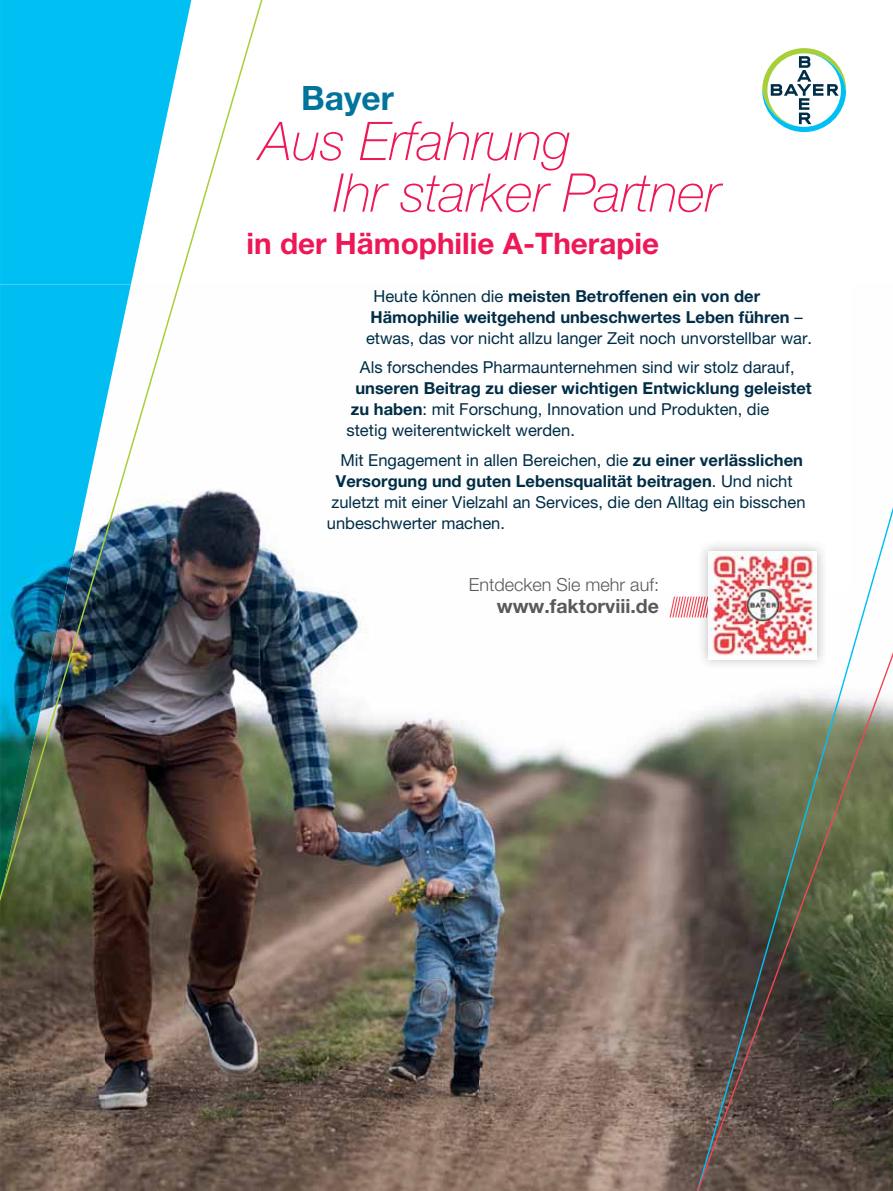
<style>
.page{position:relative;width:893px;height:1191px;background:#fff}
.page>*{position:absolute;margin:0;border:0;box-sizing:border-box;transform-origin:0 0}
.t1{font:italic 100 53.4px "Helvetica Neue LT Pro";color:#ed1856}
.t2{font:700 33.6px "Helvetica Neue LT Pro";color:#00749a}
.t3{font:700 29.7px "Helvetica Neue LT Pro";color:#ed1856}
.t4{font:700 19.5px "Helvetica Neue LT Pro";color:#58595b}
.t5{font:300 18px "Helvetica Neue LT Pro";color:#58595b}
.t6{font:16.5px/21px "Helvetica Neue LT Pro";color:#002d46}
.t7{font:700 16.5px/21px "Helvetica Neue LT Pro";color:#002d46}
.s1{font-weight:400}
.s2{font-weight:700}
</style>
<div class="page">
<img style="left:53px;top:1157px;width:53px;height:34px">
<img style="left:106px;top:590px;width:557px;height:601px">
<img style="left:0;top:1157px;width:53px;height:34px">
<img style="left:0;top:0;width:276px;height:1157px">
<svg style="left:663px;top:48px;width:230px;height:1143px"></svg>
<img style="left:698px;top:541px;width:128px;height:128px">
<svg style="left:669px;top:595px;width:39px;height:23px"></svg>
<img style="left:708px;top:551px;width:108px;height:108px">
<h2 class="t2" style="left:301px;top:86px;width:94px">Bayer</h2>
<h1 class="t1" style="left:260px;top:110px;width:312px">Aus Erfahrung</h1>
<h1 class="t1" style="left:333px;top:162px;width:388px">Ihr starker Partner</h1>
<h3 class="t3" style="left:247px;top:232px;width:414px">in der Hämophilie A-Therapie</h3>
<p class="t7" style="left:366px;top:287px;width:448px;text-indent:7px"><span class="s1">Heute können die</span> meisten Betroffenen ein von der<br>Hämophilie weitgehend unbeschwertes Leben führen <span class="s1">– etwas, das vor nicht allzu langer Zeit noch unvorstellbar war.</span></p>
<p class="t6" style="left:360px;top:358px;width:436px">Als forschendes Pharmaunternehmen sind wir stolz darauf,</p>
<p class="t6" style="left:346px;top:379px;width:467px;text-indent:9px"><span class="s2">unseren Beitrag zu dieser wichtigen Entwicklung geleistet zu haben</span>: mit Forschung, Innovation und Produkten, die<br>stetig weiterentwickelt werden.</p>
<p class="t6" style="left:340px;top:451px;width:464px">Mit Engagement in allen Bereichen, die <span class="s2">zu einer verlässlichen</span></p>
<p class="t7" style="left:336px;top:472px;width:458px">Versorgung und guten Lebensqualität beitragen<span class="s1">. Und nicht</span></p>
<p class="t6" style="left:331px;top:493px;width:476px">zuletzt mit einer Vielzahl an Services, die den Alltag ein bisschen</p>
<p class="t6" style="left:327px;top:514px;width:180px">unbeschwerter machen.</p>
<p class="t5" style="left:469px;top:574px;width:192px">Entdecken Sie mehr auf:</p>
<p class="t4" style="left:497px;top:599px;width:164px">www.faktorviii.de</p>
</div>
